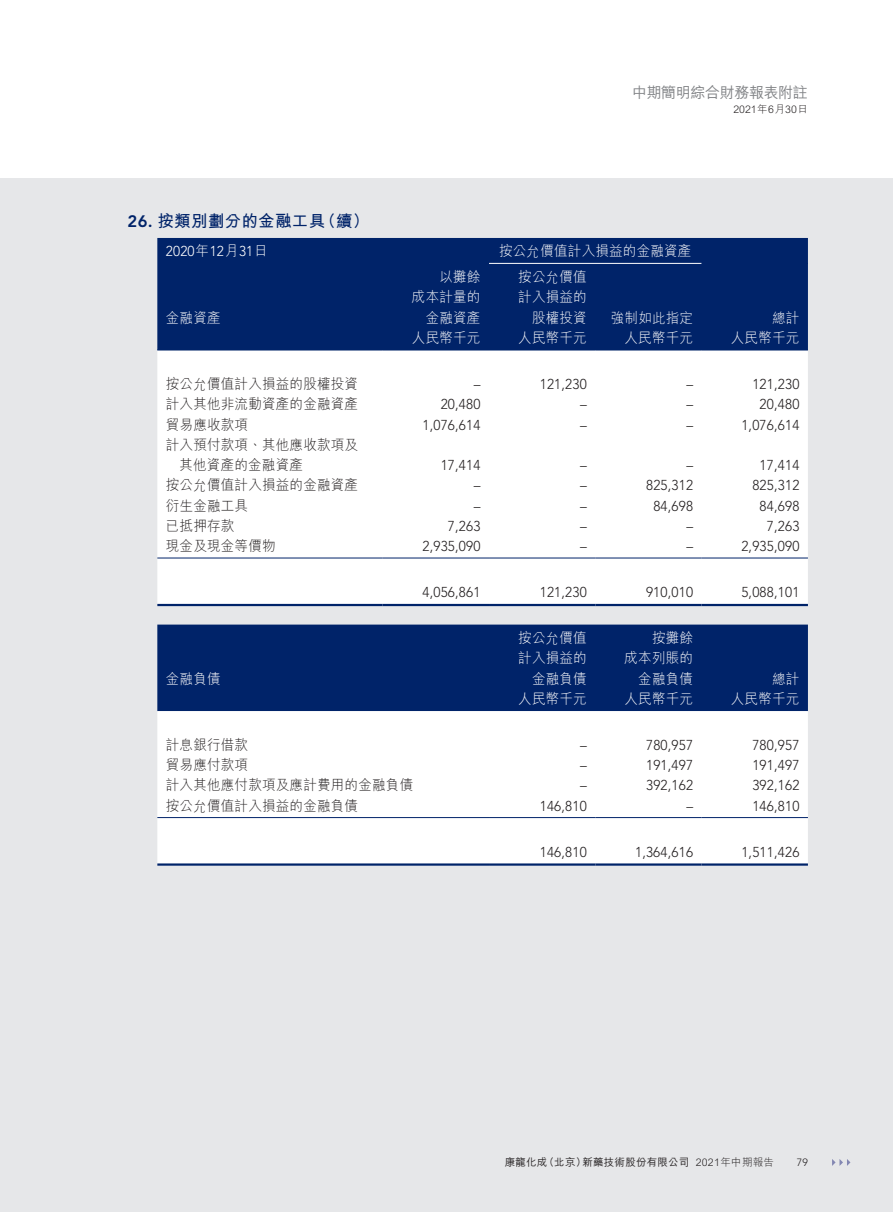
<style>
.page{position:relative;width:893px;height:1212px;background:#fff}
.page>*{position:absolute;margin:0;border:0;box-sizing:border-box;transform-origin:0 0}
.t1{font:700 16.5px "M Hei HK";letter-spacing:.02em;color:#002369}
.t2{font:500 15px "M Hei HK";letter-spacing:-.025em;color:#808285}
.t3{font:300 14.25px "Avenir LT Std";letter-spacing:.015em;color:#231f20;scale:.95 1}
.t4{font:300 14.25px/20.2px "M Hei HK";letter-spacing:.015em;color:#231f20;scale:.95 1}
.t5{font:300 14.25px/20.2px "M Hei HK";letter-spacing:.015em;color:#fff;text-align:right;scale:.95 1}
.t6{font:300 14.25px "Avenir LT Std";letter-spacing:.015em;color:#fff;scale:.95 1}
.t7{font:500 10.5px "M Hei HK";letter-spacing:.02em;color:#231f20}
.t8{font:300 10.5px "M Hei HK";letter-spacing:.03em;color:#231f20}
.t9{font:300 10.5px "Avenir LT Std";color:#231f20}
.s1{font-family:"Avenir LT Std";font-weight:800}
.s2{font-family:"M Hei HK"}
.s3{font-weight:300}
</style>
<div class="page">
<div style="left:0;top:179px;width:893px;height:1033px;background:#e6e7e9"></div>
<svg style="left:832px;top:1159px;width:18px;height:7px"></svg>
<div style="left:157px;top:238px;width:651px;height:112px;background:#002369"></div>
<div style="left:157px;top:351px;width:651px;height:252px;background:#fff"></div>
<hr style="left:489px;top:263px;width:213px;height:1px;background:#fff">
<hr style="left:702px;top:263px;width:106px;height:1px;background:#002369">
<hr style="left:157px;top:350px;width:226px;height:1px;background:#002369">
<hr style="left:383px;top:350px;width:106px;height:1px;background:#002369">
<hr style="left:489px;top:350px;width:106px;height:1px;background:#002369">
<hr style="left:595px;top:350px;width:107px;height:1px;background:#002369">
<hr style="left:702px;top:350px;width:106px;height:1px;background:#002369">
<hr style="left:157px;top:558px;width:226px;height:1px;background:#002369">
<hr style="left:383px;top:558px;width:106px;height:1px;background:#002369">
<hr style="left:489px;top:558px;width:106px;height:1px;background:#002369">
<hr style="left:595px;top:558px;width:107px;height:1px;background:#002369">
<hr style="left:702px;top:558px;width:106px;height:1px;background:#002369">
<hr style="left:157px;top:604px;width:226px;height:2px;background:#002369">
<hr style="left:383px;top:604px;width:106px;height:2px;background:#002369">
<hr style="left:489px;top:604px;width:106px;height:2px;background:#002369">
<hr style="left:595px;top:604px;width:107px;height:2px;background:#002369">
<hr style="left:702px;top:604px;width:106px;height:2px;background:#002369">
<div style="left:157px;top:624px;width:651px;height:87px;background:#002369"></div>
<div style="left:157px;top:711px;width:651px;height:152px;background:#fff"></div>
<hr style="left:157px;top:817px;width:332px;height:1px;background:#002369">
<hr style="left:489px;top:817px;width:106px;height:1px;background:#002369">
<hr style="left:595px;top:817px;width:107px;height:1px;background:#002369">
<hr style="left:702px;top:817px;width:106px;height:1px;background:#002369">
<hr style="left:157px;top:863px;width:332px;height:3px;background:#002369">
<hr style="left:489px;top:863px;width:106px;height:3px;background:#002369">
<hr style="left:595px;top:863px;width:107px;height:3px;background:#002369">
<hr style="left:702px;top:863px;width:106px;height:3px;background:#002369">
<p class="t2" style="left:632px;top:82px;width:177px">中期簡明綜合財務報表附註</p>
<p class="t8" style="left:733px;top:104px;width:76px">2021年6月30日</p>
<p class="t1" style="left:128px;top:209px;width:243px"><span class="s1">26.</span> 按類別劃分的金融工具（續）</p>
<p class="t6" style="left:166px;top:243px;width:109px">2020<span class="s2">年</span>12<span class="s2">月</span>31<span class="s2">日</span></p>
<p class="t5" style="left:499px;top:241px;width:204px">按公允價值計入損益的金融資產</p>
<p class="t5" style="left:166px;top:307px;width:59px">金融資產</p>
<p class="t5" style="left:412px;top:267px;width:74px">以攤餘<br>成本計量的金融資產</p>
<p class="t5" style="left:518px;top:267px;width:74px">按公允價值計入損益的股權投資</p>
<p class="t5" style="left:611px;top:307px;width:88px">強制如此指定</p>
<p class="t5" style="left:772px;top:307px;width:30px">總計</p>
<p class="t5" style="left:412px;top:327px;width:74px">人民幣千元</p>
<p class="t5" style="left:518px;top:327px;width:74px">人民幣千元</p>
<p class="t5" style="left:625px;top:327px;width:74px">人民幣千元</p>
<p class="t5" style="left:731px;top:327px;width:74px">人民幣千元</p>
<p class="t4" style="left:166px;top:373px;width:204px">按公允價值計入損益的股權投資</p>
<p class="t3" style="left:474px;top:376px;width:9px">–</p>
<p class="t3" style="left:540px;top:376px;width:51px">121,230</p>
<p class="t3" style="left:686px;top:376px;width:9px">–</p>
<p class="t3" style="left:752px;top:376px;width:51px">121,230</p>
<p class="t4" style="left:166px;top:394px;width:204px">計入其他非流動資產的金融資產</p>
<p class="t3" style="left:441px;top:396px;width:43px">20,480</p>
<p class="t3" style="left:580px;top:396px;width:9px">–</p>
<p class="t3" style="left:686px;top:396px;width:9px">–</p>
<p class="t3" style="left:760px;top:396px;width:43px">20,480</p>
<p class="t4" style="left:166px;top:414px;width:88px">貿易應收款項</p>
<p class="t3" style="left:422px;top:416px;width:63px">1,076,614</p>
<p class="t3" style="left:580px;top:416px;width:9px">–</p>
<p class="t3" style="left:686px;top:416px;width:9px">–</p>
<p class="t3" style="left:741px;top:416px;width:63px">1,076,614</p>
<p class="t4" style="left:179px;top:434px;width:190px;text-indent:-14px">計入預付款項、其他應收款項及其他資產的金融資產</p>
<p class="t3" style="left:441px;top:457px;width:43px">17,414</p>
<p class="t3" style="left:580px;top:457px;width:9px">–</p>
<p class="t3" style="left:686px;top:457px;width:9px">–</p>
<p class="t3" style="left:760px;top:457px;width:43px">17,414</p>
<p class="t4" style="left:166px;top:475px;width:204px">按公允價值計入損益的金融資產</p>
<p class="t3" style="left:474px;top:477px;width:9px">–</p>
<p class="t3" style="left:580px;top:477px;width:9px">–</p>
<p class="t3" style="left:646px;top:477px;width:51px">825,312</p>
<p class="t3" style="left:752px;top:477px;width:51px">825,312</p>
<p class="t4" style="left:166px;top:495px;width:88px">衍生金融工具</p>
<p class="t3" style="left:474px;top:497px;width:9px">–</p>
<p class="t3" style="left:580px;top:497px;width:9px">–</p>
<p class="t3" style="left:653px;top:497px;width:43px">84,698</p>
<p class="t3" style="left:760px;top:497px;width:43px">84,698</p>
<p class="t4" style="left:166px;top:515px;width:74px">已抵押存款</p>
<p class="t3" style="left:448px;top:517px;width:36px">7,263</p>
<p class="t3" style="left:580px;top:517px;width:9px">–</p>
<p class="t3" style="left:686px;top:517px;width:9px">–</p>
<p class="t3" style="left:767px;top:517px;width:36px">7,263</p>
<p class="t4" style="left:166px;top:535px;width:117px">現金及現金等價物</p>
<p class="t3" style="left:422px;top:538px;width:63px">2,935,090</p>
<p class="t3" style="left:580px;top:538px;width:9px">–</p>
<p class="t3" style="left:686px;top:538px;width:9px">–</p>
<p class="t3" style="left:741px;top:538px;width:63px">2,935,090</p>
<p class="t3" style="left:422px;top:584px;width:63px">4,056,861</p>
<p class="t3" style="left:540px;top:584px;width:51px">121,230</p>
<p class="t3" style="left:646px;top:584px;width:51px">910,010</p>
<p class="t3" style="left:741px;top:584px;width:63px">5,088,101</p>
<p class="t5" style="left:166px;top:668px;width:59px">金融負債</p>
<p class="t5" style="left:518px;top:627px;width:74px">按公允價值計入損益的金融負債</p>
<p class="t5" style="left:625px;top:627px;width:74px">按攤餘<br>成本列賬的金融負債</p>
<p class="t5" style="left:772px;top:668px;width:30px">總計</p>
<p class="t5" style="left:518px;top:688px;width:74px">人民幣千元</p>
<p class="t5" style="left:625px;top:688px;width:74px">人民幣千元</p>
<p class="t5" style="left:731px;top:688px;width:74px">人民幣千元</p>
<p class="t4" style="left:166px;top:734px;width:88px">計息銀行借款</p>
<p class="t3" style="left:580px;top:736px;width:9px">–</p>
<p class="t3" style="left:646px;top:736px;width:51px">780,957</p>
<p class="t3" style="left:752px;top:736px;width:51px">780,957</p>
<p class="t4" style="left:166px;top:754px;width:88px">貿易應付款項</p>
<p class="t3" style="left:580px;top:757px;width:9px">–</p>
<p class="t3" style="left:646px;top:757px;width:51px">191,497</p>
<p class="t3" style="left:752px;top:757px;width:51px">191,497</p>
<p class="t4" style="left:166px;top:775px;width:262px">計入其他應付款項及應計費用的金融負債</p>
<p class="t3" style="left:580px;top:777px;width:9px">–</p>
<p class="t3" style="left:646px;top:777px;width:51px">392,162</p>
<p class="t3" style="left:752px;top:777px;width:51px">392,162</p>
<p class="t4" style="left:166px;top:795px;width:204px">按公允價值計入損益的金融負債</p>
<p class="t3" style="left:540px;top:797px;width:51px">146,810</p>
<p class="t3" style="left:686px;top:797px;width:9px">–</p>
<p class="t3" style="left:752px;top:797px;width:51px">146,810</p>
<p class="t3" style="left:540px;top:843px;width:51px">146,810</p>
<p class="t3" style="left:635px;top:843px;width:63px">1,364,616</p>
<p class="t3" style="left:741px;top:843px;width:63px">1,511,426</p>
<p class="t7" style="left:505px;top:1154px;width:271px">康龍化成（北京）新藥技術股份有限公司 <span class="s3">2021年中期報告</span></p>
<p class="t9" style="left:797px;top:1156px;width:13px">79</p>
</div>
